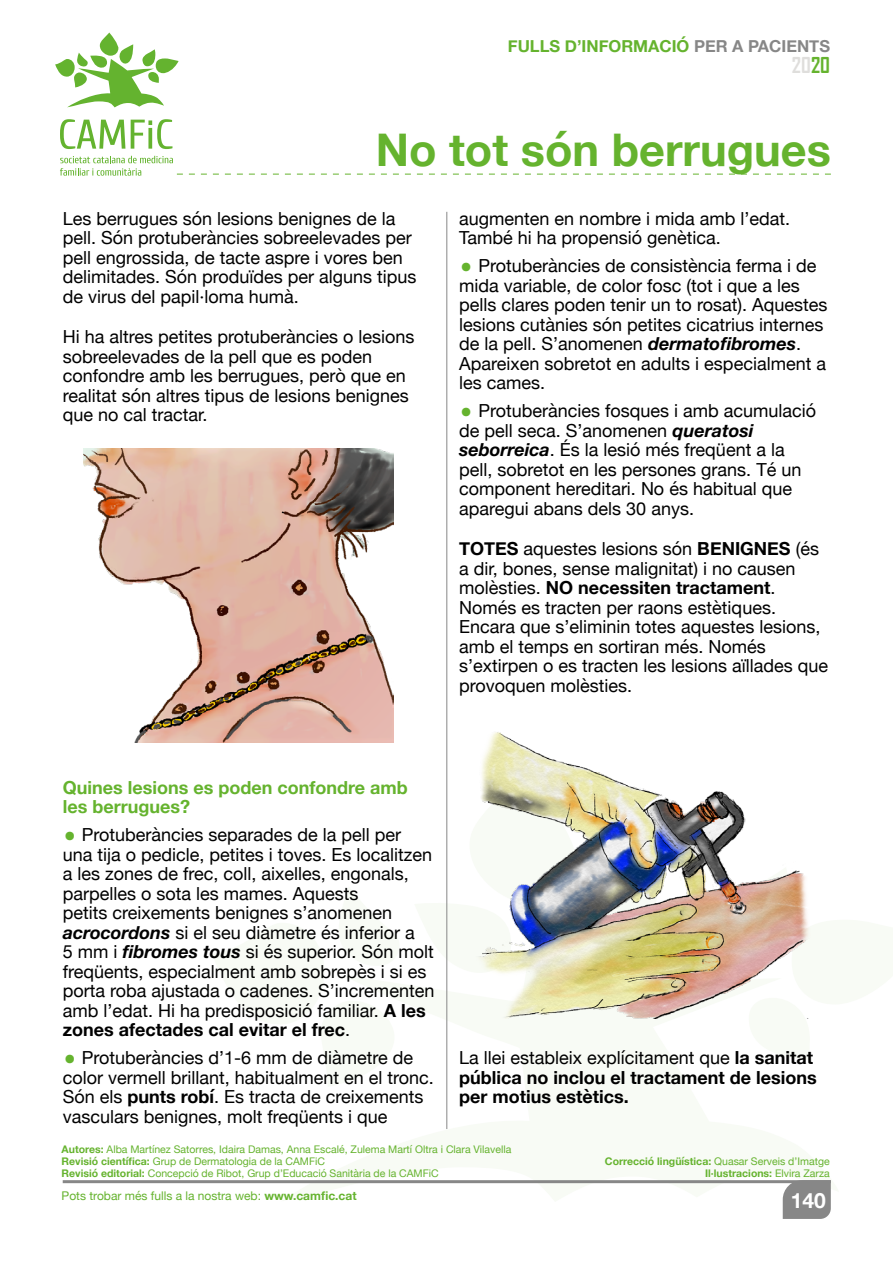
<style>
.page{position:relative;width:893px;height:1263px;background:#fff}
.page>*{position:absolute;margin:0;border:0;box-sizing:border-box;transform-origin:0 0}
.t1{font:700 45px "Helvetica Neue";color:#65b32e}
.t2{font:700 21px "Agency FB";color:#dfdedc}
.t3{font:700 21px "Helvetica Neue";color:#fff}
.t4{font:18px/19.5px "Helvetica Neue";color:#000}
.t5{font:700 18px/19.5px "Helvetica Neue";color:#000}
.t6{font:700 18px/19.5px "Helvetica Neue";color:#65b32e}
.t7{font:700 16.5px "Helvetica Neue";color:#65b32e}
.t8{font:12px "Helvetica Neue";color:#65b32e}
.t9{font:10.5px/12px "Helvetica Neue";color:#65b32e}
.t10{font:700 10.5px/12px "Helvetica Neue";color:#65b32e;text-align:right}
.s1{color:#878787}
.s2{color:#65b32e}
.s3{font-size:39px;color:#65b32e}
.s4{font-family:"Helvetica Neue LT Std";font-weight:700;font-style:italic}
.s5{font-weight:700}
.s6{font-weight:400}
</style>
<div class="page">
<svg style="left:281px;top:979px;width:502px;height:223px;fill:#f8fbf5"></svg>
<svg style="left:281px;top:979px;width:120px;height:108px"></svg>
<svg style="left:447px;top:770px;width:29px;height:209px"></svg>
<svg style="left:715px;top:1018px;width:94px;height:42px"></svg>
<svg style="left:55px;top:33px;width:124px;height:74px"></svg>
<svg style="left:60px;top:156px;width:771px;height:20px"></svg>
<svg style="left:60px;top:119px;width:65px;height:30px"></svg>
<svg style="left:131px;top:119px;width:41px;height:30px"></svg>
<hr style="left:63px;top:1180px;width:768px;height:3px;background:#878787">
<div style="left:783px;top:1180px;width:48px;height:39px;background:#878787"></div>
<hr style="left:446px;top:212px;width:1px;height:917px;background:#878787">
<img style="left:84px;top:449px;width:310px;height:293px">
<img style="left:476px;top:732px;width:335px;height:286px">
<p class="t7" style="left:508px;top:33px;width:324px">FULLS D’INFORMACIÓ <span class="s1">PER A PACIENTS</span></p>
<p class="t2" style="left:792px;top:52px;width:40px">20<span class="s2">20</span></p>
<h1 class="t1" style="left:376px;top:115px;width:457px">No tot són berrugues</h1>
<p class="t4" style="left:63px;top:210px;width:355px">Les berrugues són lesions benignes de la pell. Són protuberàncies sobreelevades per pell engrossida, de tacte aspre i vores ben delimitades. Són produïdes per alguns tipus de virus del papil·loma humà.</p>
<p class="t4" style="left:63px;top:328px;width:353px">Hi ha altres petites protuberàncies o lesions sobreelevades de la pell que es poden confondre amb les berrugues, però que en realitat són altres tipus de lesions benignes que no cal tractar.</p>
<p class="t4" style="left:459px;top:210px;width:332px">augmenten en nombre i mida amb l’edat.<br>També hi ha propensió genètica.</p>
<p class="t4" style="left:459px;top:257px;width:370px"><span class="s3">•</span> Protuberàncies de consistència ferma i de mida variable, de color fosc (tot i que a les pells clares poden tenir un to rosat). Aquestes lesions cutànies són petites cicatrius internes de la pell. S’anomenen <span class="s4">dermatofibromes</span>.<br>Apareixen sobretot en adults i especialment a les cames.</p>
<p class="t4" style="left:459px;top:402px;width:358px"><span class="s3">•</span> Protuberàncies fosques i amb acumulació de pell seca. S’anomenen <span class="s4">queratosi seborreica</span>. És la lesió més freqüent a la pell, sobretot en les persones grans. Té un component hereditari. No és habitual que aparegui abans dels 30 anys.</p>
<p class="t4" style="left:459px;top:540px;width:371px"><span class="s5">TOTES</span> aquestes lesions són <span class="s5">BENIGNES</span> (és a dir, bones, sense malignitat) i no causen molèsties. <span class="s5">NO necessiten tractament</span>.<br>Només es tracten per raons estètiques.<br>Encara que s’eliminin totes aquestes lesions, amb el temps en sortiran més. Només s’extirpen o es tracten les lesions aïllades que provoquen molèsties.</p>
<p class="t6" style="left:63px;top:778px;width:346px">Quines lesions es poden confondre amb les berrugues?</p>
<p class="t4" style="left:63px;top:826px;width:373px"><span class="s3">•</span> Protuberàncies separades de la pell per una tija o pedicle, petites i toves. Es localitzen a les zones de frec, coll, aixelles, engonals, parpelles o sota les mames. Aquests<br>petits creixements benignes s’anomenen <span class="s4">acrocordons</span> si el seu diàmetre és inferior a<br>5 mm i <span class="s4">fibromes tous</span> si és superior. Són molt freqüents, especialment amb sobrepès i si es porta roba ajustada o cadenes. S’incrementen amb l’edat. Hi ha predisposició familiar. <span class="s5">A les zones afectades cal evitar el frec</span>.</p>
<p class="t4" style="left:63px;top:1049px;width:373px"><span class="s3">•</span> Protuberàncies d’1-6 mm de diàmetre de color vermell brillant, habitualment en el tronc.<br>Són els <span class="s5">punts robí</span>. Es tracta de creixements vasculars benignes, molt freqüents i que</p>
<p class="t5" style="left:459px;top:1048px;width:359px"><span class="s6">La llei estableix explícitament que</span> la sanitat pública no inclou el tractament de lesions per motius estètics.</p>
<p class="t9" style="left:62px;top:1143px;width:451px"><span class="s5">Autores:</span> Alba Martínez Satorres, Idaira Damas, Anna Escalé, Zulema Martí Oltra i Clara Vilavella<br><span class="s5">Revisió científica:</span> Grup de Dermatologia de la CAMFiC<br><span class="s5">Revisió editorial:</span> Concepció de Ribot, Grup d’Educació Sanitària de la CAMFiC</p>
<p class="t10" style="left:605px;top:1155px;width:226px">Correcció lingüística: <span class="s6">Quasar Serveis d’Imatge<br></span>Il·lustracions: <span class="s6">Elvira Zarza</span></p>
<p class="t8" style="left:62px;top:1187px;width:296px">Pots trobar més fulls a la nostra web: <span class="s5">www.camfic.cat</span></p>
<p class="t3" style="left:791px;top:1183px;width:37px">140</p>
</div>
